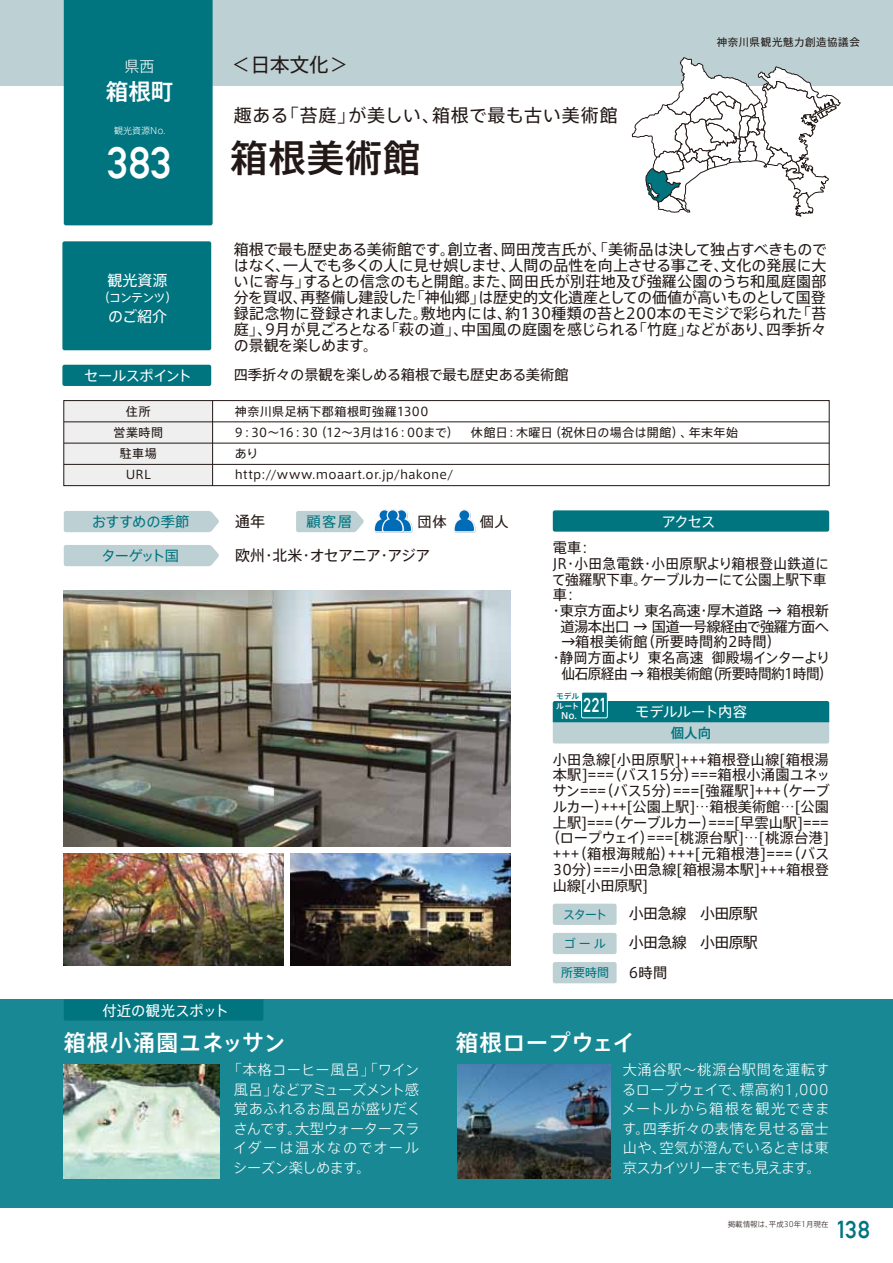
<style>
.page{position:relative;width:893px;height:1263px;background:#fff}
.page>*{position:absolute;margin:0;border:0;box-sizing:border-box;transform-origin:0 0}
.t1{font:43.5px "Alte DIN1451 Mittelschrift";color:#fff}
.t2{font:500 37.5px "Axis Pro N";letter-spacing:.02em;color:#221815}
.t3{font:24px "Alte DIN1451 Mittelschrift";color:#007580}
.t4{font:500 22.5px "Axis Pro N";letter-spacing:.025em;color:#fff}
.t5{font:500 22.5px "Axis Pro N";letter-spacing:.05em;color:#fff}
.t6{font:19.5px "Axis Pro N";color:#221815}
.t7{font:18px "Axis Pro N";letter-spacing:.04em;color:#221815}
.t8{font:15px/16.2px "Axis Pro N";letter-spacing:-.04em;color:#221815;text-align:justify}
.t9{font:15px "Axis Pro N";color:#fff}
.t10{font:300 15px "Axis Pro N";color:#fff}
.t11{font:300 14.25px/19.5px "Axis Pro N";letter-spacing:-.015em;color:#fff}
.t12{font:14.25px "Axis Pro N";letter-spacing:-.005em;color:#221815}
.t13{font:14.25px "Axis Pro N";letter-spacing:.015em;color:#221815}
.t14{font:14.25px "Axis Pro N";letter-spacing:.02em;color:#221815}
.t15{font:14.25px "Axis Pro N";letter-spacing:-.03em;color:#221815}
.t16{font:14.25px "Axis Pro N";letter-spacing:.03em;color:#221815}
.t17{font:14.25px "Axis Pro N";letter-spacing:.02em;color:#221815;scale:.96 1}
.t18{font:14.25px "Axis Pro N";letter-spacing:-.005em;color:#221815;scale:.96 1}
.t19{font:14.25px "Axis Pro N";letter-spacing:-.04em;color:#221815;scale:.96 1}
.t20{font:14.25px "Axis Pro N";letter-spacing:-.03em;color:#fff}
.t21{font:14.25px "Axis Pro N";letter-spacing:-.04em;color:#221815}
.t22{font:14.25px "Axis Pro N";letter-spacing:-.04em;color:#007580}
.t23{font:14.25px "Axis Pro N";letter-spacing:.01em;color:#fff}
.t24{font:14.25px "Axis Pro N";letter-spacing:-.02em;color:#007580}
.t25{font:500 13.5px "Axis Pro N";color:#007580}
.t26{font:12px/21px "Axis Pro N";letter-spacing:.02em;color:#221815}
.t27{font:12px/21px "Axis Pro N";letter-spacing:.04em;color:#221815;text-align:center}
.t28{font:12px "Axis Pro N";letter-spacing:-.04em;color:#007580}
.t29{font:12px "Axis Pro N";letter-spacing:-.07em;color:#fff}
.t30{font:10.5px "Axis Pro N";letter-spacing:.055em;color:#221815}
.t31{font:300 9px "Axis Pro N";color:#fff}
.t32{font:500 9px "Axis Pro N";color:#fff}
.t33{font:500 7.65px "Axis Pro N";color:#007580}
.t34{font:500 7.65px "Axis Pro N";color:#fff}
.t35{font:300 7.5px "Axis Pro N";color:#221815}
</style>
<div class="page">
<div style="left:0;top:0;width:893px;height:85px;background:#bdd0d4"></div>
<div style="left:64px;top:0;width:149px;height:225px;background:#007580"></div>
<div style="left:64px;top:511px;width:155px;height:21px;background:#bdd0d4"></div>
<div style="left:64px;top:545px;width:155px;height:21px;background:#bdd0d4"></div>
<div style="left:553px;top:510px;width:276px;height:22px;background:#007580;border-radius:2px"></div>
<div style="left:64px;top:401px;width:149px;height:85px;background:#efefef"></div>
<hr style="left:212px;top:401px;width:1px;height:85px;background:#221815">
<hr style="left:64px;top:443px;width:765px;height:1px;background:#221815">
<hr style="left:64px;top:421px;width:765px;height:1px;background:#221815">
<hr style="left:64px;top:464px;width:765px;height:1px;background:#221815">
<div style="left:63px;top:400px;width:767px;height:86px;border:1px solid #221815"></div>
<div style="left:0;top:999px;width:893px;height:209px;background:#188994"></div>
<div style="left:64px;top:999px;width:199px;height:21px;background:#007580"></div>
<svg style="left:296px;top:511px;width:68px;height:21px"></svg>
<svg style="left:453px;top:509px;width:23px;height:24px"></svg>
<svg style="left:374px;top:509px;width:39px;height:24px"></svg>
<div style="left:553px;top:701px;width:276px;height:42px;background:#bdd0d4;border-radius:2px"></div>
<div style="left:553px;top:701px;width:276px;height:21px;background:#007580"></div>
<div style="left:582px;top:692px;width:25px;height:26px;background:#007580"></div>
<div style="left:581px;top:692px;width:27px;height:26px;border:1px solid #fff"></div>
<div style="left:62px;top:241px;width:149px;height:109px;background:#007580;border-radius:2px"></div>
<div style="left:62px;top:365px;width:149px;height:21px;background:#007580;border-radius:2px"></div>
<div style="left:553px;top:904px;width:64px;height:21px;background:#bdd0d4;border-radius:2px"></div>
<div style="left:553px;top:962px;width:64px;height:21px;background:#bdd0d4;border-radius:2px"></div>
<div style="left:553px;top:933px;width:64px;height:21px;background:#bdd0d4;border-radius:2px"></div>
<img style="left:64px;top:1064px;width:155px;height:115px">
<img style="left:457px;top:1064px;width:154px;height:115px">
<svg style="left:632px;top:57px;width:209px;height:160px"></svg>
<img style="left:64px;top:590px;width:446px;height:256px">
<img style="left:64px;top:853px;width:220px;height:112px">
<img style="left:290px;top:853px;width:220px;height:112px">
<p class="t10" style="left:125px;top:58px;width:31px">県西</p>
<h3 class="t4" style="left:106px;top:81px;width:69px">箱根町</h3>
<p class="t31" style="left:114px;top:126px;width:53px">観光資源No.</p>
<h1 class="t1" style="left:107px;top:137px;width:66px">383</h1>
<p class="t9" style="left:108px;top:273px;width:61px">観光資源</p>
<p class="t29" style="left:98px;top:292px;width:81px">（コンテンツ）</p>
<p class="t9" style="left:108px;top:309px;width:61px">のご紹介</p>
<h3 class="t6" style="left:232px;top:55px;width:118px">＜日本文化＞</h3>
<p class="t7" style="left:234px;top:106px;width:386px">趣ある「苔庭」が美しい、箱根で最も古い美術館</p>
<h2 class="t2" style="left:230px;top:139px;width:192px">箱根美術館</h2>
<p class="t30" style="left:717px;top:37px;width:145px">神奈川県観光魅力創造協議会</p>
<p class="t8" style="left:234px;top:241px;width:595px">箱根で最も歴史ある美術館です。創立者、岡田茂吉氏が、「美術品は決して独占すべきものではなく、一人でも多くの人に見せ娯しませ、人間の品性を向上させる事こそ、文化の発展に大いに寄与」するとの信念のもと開館。また、岡田氏が別荘地及び強羅公園のうち和風庭園部分を買収、再整備し建設した「神仙郷」は歴史的文化遺産としての価値が高いものとして国登録記念物に登録されました。敷地内には、約130種類の苔と200本のモミジで彩られた「苔庭」、9月が見ごろとなる「萩の道」、中国風の庭園を感じられる「竹庭」などがあり、四季折々の景観を楽しめます。</p>
<p class="t20" style="left:84px;top:368px;width:109px">セールスポイント</p>
<p class="t12" style="left:234px;top:368px;width:336px">四季折々の景観を楽しめる箱根で最も歴史ある美術館</p>
<p class="t27" style="left:114px;top:401px;width:51px">住所<br>営業時間駐車場<br>URL</p>
<p class="t26" style="left:235px;top:401px;width:505px">神奈川県足柄下郡箱根町強羅1300<br>9：30～16：30（12～3月は16：00まで）　休館日：木曜日（祝休日の場合は開館）、年末年始あり<br>http://www.moaart.or.jp/hakone/</p>
<p class="t24" style="left:92px;top:514px;width:99px">おすすめの季節</p>
<p class="t22" style="left:102px;top:548px;width:79px">ターゲット国</p>
<p class="t8" style="left:235px;top:513px;width:31px">通年</p>
<p class="t8" style="left:235px;top:547px;width:197px">欧州・北米・オセアニア・アジア</p>
<p class="t22" style="left:307px;top:514px;width:47px">顧客層</p>
<p class="t12" style="left:418px;top:515px;width:31px">団体</p>
<p class="t12" style="left:480px;top:515px;width:31px">個人</p>
<p class="t20" style="left:662px;top:514px;width:55px">アクセス</p>
<p class="t12" style="left:553px;top:540px;width:41px">電車：</p>
<p class="t17" style="left:553px;top:556px;width:289px">JR・小田急電鉄・小田原駅より箱根登山鉄道に</p>
<p class="t18" style="left:552px;top:572px;width:287px">て強羅駅下車。ケーブルカーにて公園上駅下車</p>
<p class="t12" style="left:553px;top:588px;width:26px">車：</p>
<p class="t12" style="left:549px;top:603px;width:281px">・東京方面より 東名高速・厚木道路 → 箱根新</p>
<p class="t21" style="left:560px;top:619px;width:270px">道湯本出口 → 国道一号線経由で強羅方面へ</p>
<p class="t14" style="left:561px;top:635px;width:221px">→箱根美術館（所要時間約2時間）</p>
<p class="t12" style="left:549px;top:651px;width:282px">・静岡方面より 東名高速 御殿場インターより</p>
<p class="t19" style="left:562px;top:666px;width:284px">仙石原経由 → 箱根美術館（所要時間約1時間）</p>
<p class="t33" style="left:556px;top:692px;width:25px">モデル</p>
<p class="t34" style="left:556px;top:702px;width:24px">ルート</p>
<p class="t32" style="left:561px;top:711px;width:45px">No. <sup>221</sup></p>
<p class="t13" style="left:553px;top:752px;width:278px">小田急線[小田原駅]+++箱根登山線[箱根湯</p>
<p class="t13" style="left:553px;top:768px;width:279px">本駅]===（バス15分）===箱根小涌園ユネッ</p>
<p class="t12" style="left:552px;top:783px;width:279px">サン===（バス5分）===[強羅駅]+++（ケーブ</p>
<p class="t12" style="left:553px;top:799px;width:278px">ルカー）+++[公園上駅]…箱根美術館…[公園</p>
<p class="t15" style="left:553px;top:815px;width:278px">上駅]===（ケーブルカー）===[早雲山駅]===</p>
<p class="t14" style="left:546px;top:831px;width:285px">（ロープウェイ）===[桃源台駅]…[桃源台港]</p>
<p class="t16" style="left:553px;top:846px;width:278px">+++（箱根海賊船）+++[元箱根港]===（バス</p>
<p class="t12" style="left:553px;top:862px;width:278px">30分）===小田急線[箱根湯本駅]+++箱根登</p>
<p class="t12" style="left:553px;top:878px;width:97px">山線[小田原駅]</p>
<p class="t20" style="left:635px;top:704px;width:113px">モデルルート内容</p>
<p class="t25" style="left:671px;top:726px;width:42px">個人向</p>
<p class="t28" style="left:563px;top:908px;width:46px">スタート</p>
<p class="t8" style="left:629px;top:905px;width:130px">小田急線　小田原駅</p>
<p class="t28" style="left:564px;top:938px;width:44px">ゴ ー ル</p>
<p class="t8" style="left:629px;top:934px;width:130px">小田急線　小田原駅</p>
<p class="t28" style="left:561px;top:967px;width:49px">所要時間</p>
<p class="t12" style="left:629px;top:965px;width:40px">6時間</p>
<p class="t23" style="left:102px;top:1003px;width:128px">付近の観光スポット</p>
<h3 class="t5" style="left:64px;top:1031px;width:223px">箱根小涌園ユネッサン</h3>
<p class="t11" style="left:233px;top:1060px;width:189px;text-indent:-5px">「本格コーヒー風呂」「ワイン風呂」などアミューズメント感覚あふれるお風呂が盛りだくさんです。大型ウォータースライダーは温水なのでオールシーズン楽しめます。</p>
<h3 class="t4" style="left:456px;top:1031px;width:181px">箱根ロープウェイ</h3>
<p class="t11" style="left:621px;top:1060px;width:210px;text-align:justify">大涌谷駅～桃源台駅間を運転するロープウェイで、標高約1,000メートルから箱根を観光できます。四季折々の表情を見せる富士山や、空気が澄んでいるときは東京スカイツリーまでも見えます。</p>
<p class="t35" style="left:728px;top:1220px;width:102px">掲載情報は、平成30年1月現在</p>
<h3 class="t3" style="left:837px;top:1214px;width:35px">138</h3>
</div>
